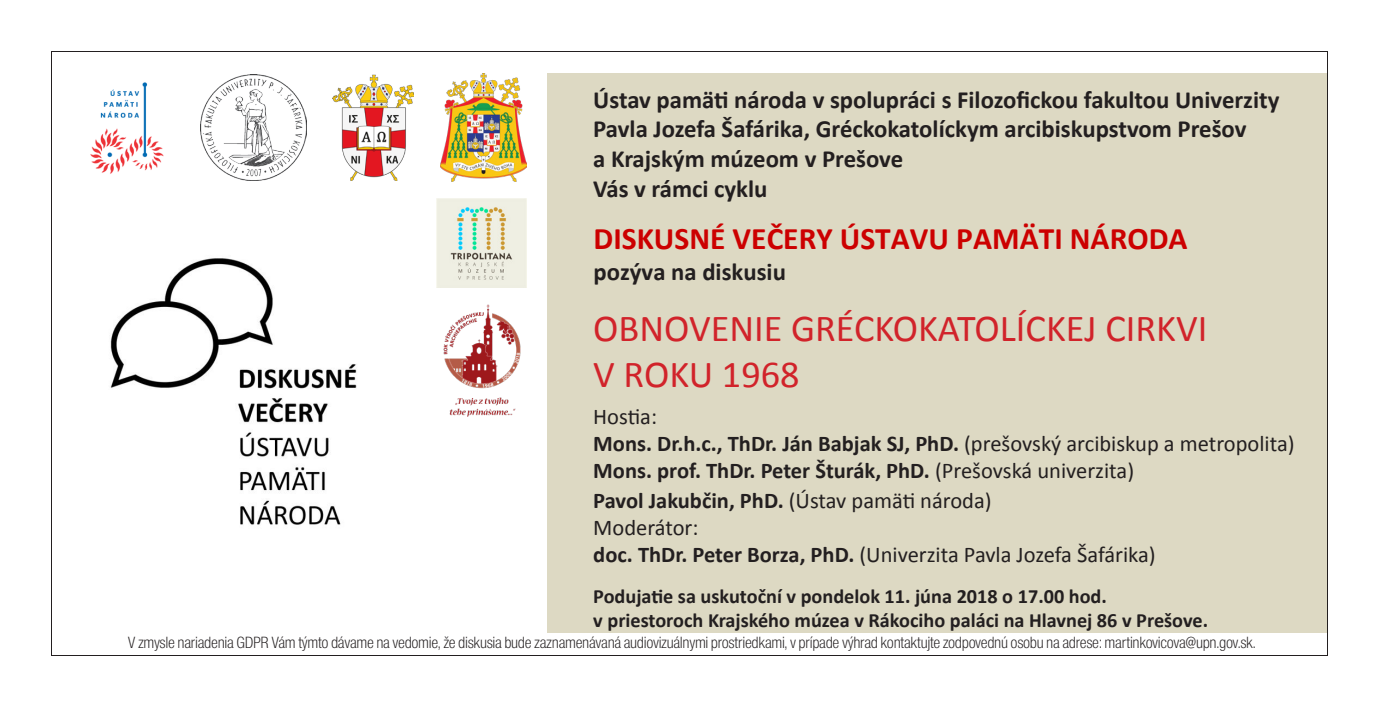
<style>
.page{position:relative;width:1378px;height:708px;background:#fff}
.page>*{position:absolute;margin:0;border:0;box-sizing:border-box;transform-origin:0 0}
.t1{font:38.25px/45.9px "Calibri";color:#d1232a}
.t2{font:700 31.5px "Calibri";color:#c00}
.t3{font:700 24.75px/29.7px "Calibri";color:#231f20}
.t4{font:700 24.75px "Calibri";color:#231f20}
.t5{font:700 22.5px "Calibri";color:#231f20}
.t6{font:22.5px "Calibri";color:#231f20}
.t7{font:700 20.25px/24.3px "Calibri";color:#231f20}
.t8{font:16.88px "Nimbus Sans DOT Ligh Cond";letter-spacing:-.02em;color:#231f20}
.s1{font-weight:400}
.s2{font-weight:700}
</style>
<div class="page">
<img style="left:110px;top:258px;width:247px;height:267px">
<hr style="left:51px;top:51px;width:1276px;height:1px;background:#231f20">
<svg style="left:51px;top:52px;width:1px;height:22px"></svg>
<svg style="left:1327px;top:51px;width:1px;height:23px"></svg>
<div style="left:547px;top:74px;width:12px;height:559px;background:#ddd9c3"></div>
<div style="left:1315px;top:74px;width:12px;height:559px;background:#ddd9c3"></div>
<div style="left:559px;top:74px;width:756px;height:21px;background:#ddd9c3"></div>
<div style="left:559px;top:95px;width:756px;height:8px;background:#ddd9c3"></div>
<div style="left:559px;top:103px;width:756px;height:7px;background:#ddd9c3"></div>
<div style="left:559px;top:110px;width:756px;height:19px;background:#ddd9c3"></div>
<div style="left:559px;top:129px;width:756px;height:32px;background:#ddd9c3"></div>
<div style="left:559px;top:161px;width:756px;height:31px;background:#ddd9c3"></div>
<div style="left:559px;top:192px;width:756px;height:32px;background:#ddd9c3"></div>
<div style="left:559px;top:224px;width:756px;height:31px;background:#ddd9c3"></div>
<div style="left:559px;top:255px;width:756px;height:32px;background:#ddd9c3"></div>
<div style="left:559px;top:287px;width:756px;height:13px;background:#ddd9c3"></div>
<div style="left:559px;top:300px;width:756px;height:61px;background:#ddd9c3"></div>
<div style="left:559px;top:361px;width:756px;height:30px;background:#ddd9c3"></div>
<div style="left:559px;top:391px;width:756px;height:30px;background:#ddd9c3"></div>
<div style="left:559px;top:421px;width:756px;height:30px;background:#ddd9c3"></div>
<div style="left:559px;top:451px;width:756px;height:31px;background:#ddd9c3"></div>
<div style="left:559px;top:482px;width:756px;height:30px;background:#ddd9c3"></div>
<div style="left:559px;top:512px;width:756px;height:30px;background:#ddd9c3"></div>
<div style="left:559px;top:542px;width:756px;height:30px;background:#ddd9c3"></div>
<div style="left:559px;top:572px;width:756px;height:31px;background:#ddd9c3"></div>
<div style="left:559px;top:603px;width:756px;height:8px;background:#ddd9c3"></div>
<div style="left:559px;top:611px;width:756px;height:22px;background:#ddd9c3"></div>
<hr style="left:51px;top:74px;width:1px;height:559px;background:#231f20">
<hr style="left:1327px;top:74px;width:1px;height:559px;background:#231f20">
<svg style="left:51px;top:633px;width:1px;height:22px"></svg>
<hr style="left:51px;top:655px;width:1276px;height:1px;background:#231f20">
<svg style="left:1327px;top:633px;width:1px;height:23px"></svg>
<img style="left:201px;top:75px;width:106px;height:105px">
<img style="left:437px;top:198px;width:89px;height:90px">
<img style="left:90px;top:82px;width:74px;height:92px">
<img style="left:333px;top:75px;width:80px;height:105px">
<img style="left:440px;top:73px;width:86px;height:109px">
<img style="left:443px;top:304px;width:78px;height:113px">
<p class="t3" style="left:593px;top:84px;width:688px">Ústav pamäti národa v spolupráci s Filozofickou fakultou Univerzity<br>Pavla Jozefa Šafárika, Gréckokatolíckym arcibiskupstvom Prešov<br>a Krajským múzeom v Prešove</p>
<p class="t3" style="left:593px;top:174px;width:176px">Vás v rámci cyklu</p>
<p class="t2" style="left:593px;top:218px;width:595px">DISKUSNÉ VEČERY ÚSTAVU PAMÄTI NÁRODA</p>
<p class="t4" style="left:593px;top:256px;width:194px">pozýva na diskusiu</p>
<p class="t1" style="left:593px;top:305px;width:616px">OBNOVENIE GRÉCKOKATOLÍCKEJ CIRKVI<br>V ROKU 1968</p>
<p class="t6" style="left:593px;top:403px;width:65px">Hostia:</p>
<p class="t5" style="left:593px;top:430px;width:703px">Mons. Dr.h.c., ThDr. Ján Babjak SJ, PhD. <span class="s1">(prešovský arcibiskup a metropolita)</span></p>
<p class="t5" style="left:593px;top:457px;width:542px">Mons. prof. ThDr. Peter Šturák, PhD. <span class="s1">(Prešovská univerzita)</span></p>
<p class="t6" style="left:593px;top:486px;width:400px"><span class="s2">Pavol Jakubčin, PhD.</span> (Ústav pamäti národa)</p>
<p class="t6" style="left:593px;top:513px;width:107px">Moderátor:</p>
<p class="t6" style="left:593px;top:540px;width:564px"><span class="s2">doc. ThDr. Peter Borza, PhD.</span> (Univerzita Pavla Jozefa Šafárika)</p>
<p class="t7" style="left:593px;top:584px;width:616px">Podujatie sa uskutoční v pondelok 11. júna 2018 o 17.00 hod.<br>v priestoroch Krajského múzea v Rákociho paláci na Hlavnej 86 v Prešove.</p>
<p class="t8" style="left:128px;top:633px;width:1129px">V zmysle nariadenia GDPR Vám týmto dávame na vedomie, že diskusia bude zaznamenávaná audiovizuálnymi prostriedkami, v prípade výhrad kontaktujte zodpovednú osobu na adrese: martinkovicova@upn.gov.sk.</p>
</div>
